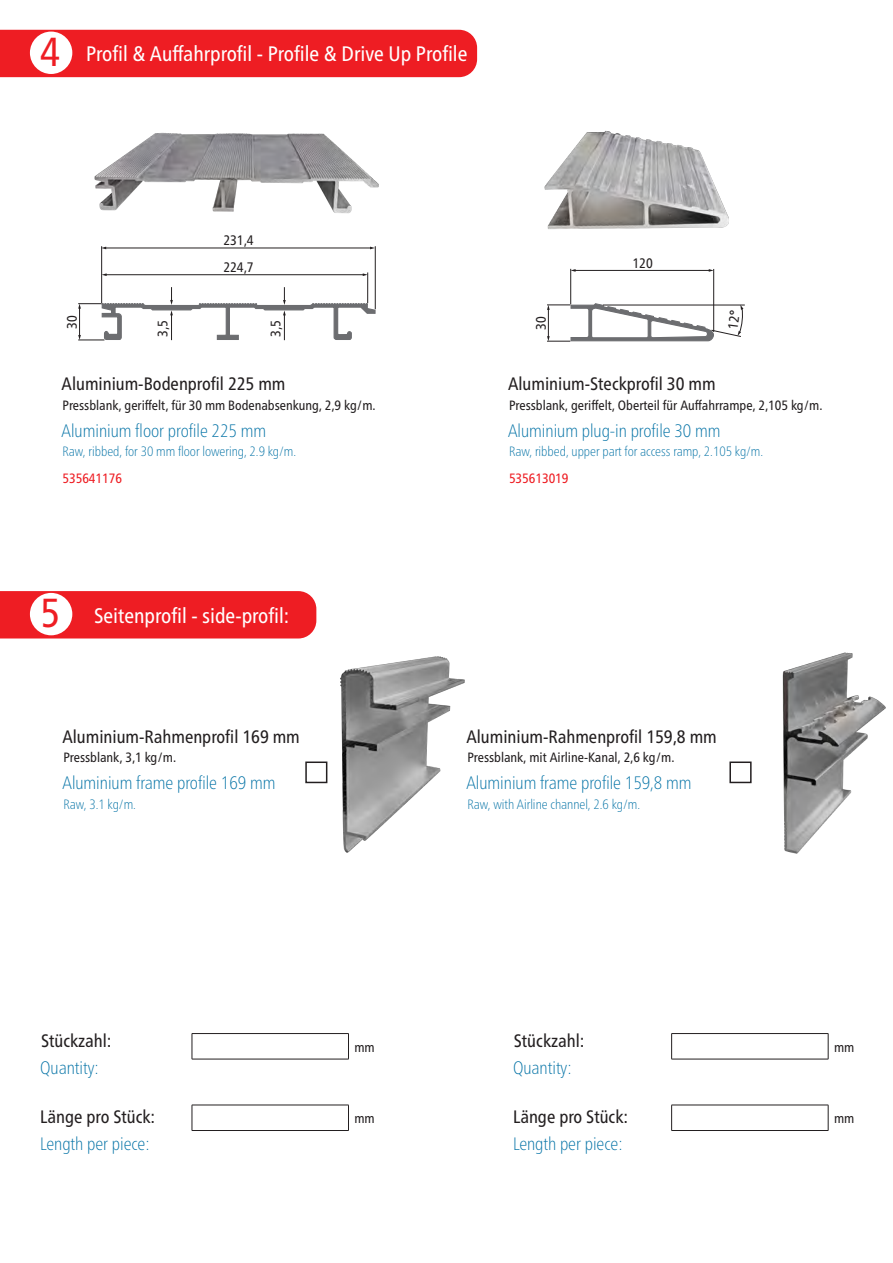
<style>
.page{position:relative;width:893px;height:1263px;background:#fff}
.page>*{position:absolute;margin:0;border:0;box-sizing:border-box;transform-origin:0 0}
.t1{font:condensed 40.5px "Frutiger Neue LTW1 G";color:#ee1d23}
.t2{font:condensed 21px "Frutiger Neue LTW1 G";color:#fff}
.Produkt_Details{font:condensed 18px "Frutiger Neue LTW1 G";color:#231f20}
.t3{font:100 condensed 18px "Frutiger Neue LTW1 G";color:#0071a5}
.t4{font:condensed 13.8px/26.7px "Frutiger Neue LTW1 G";color:#231f20}
.Produkt_Details-2{font:condensed 13.5px "Frutiger Neue LTW1 G";color:#231f20}
.Produkt_Details-3{font:100 condensed 13.5px "Frutiger Neue LTW1 G";color:#0071a5}
.Produkt_Details-4{font:condensed 13.5px "Frutiger Neue LTW1 G";color:#ee1d23}
.Produktinfos_Aufzähl{font:condensed 13.5px "Frutiger Neue LTW1 G";color:#231f20}
</style>
<div class="page">
<div style="left:0;top:591px;width:316px;height:47px;background:#ee1d23"></div>
<div style="left:30px;top:593px;width:42px;height:42px;background:#fff;border-radius:50%"></div>
<div style="left:0;top:30px;width:477px;height:47px;background:#ee1d23"></div>
<div style="left:30px;top:32px;width:42px;height:42px;background:#fff;border-radius:50%"></div>
<img style="left:782px;top:652px;width:104px;height:202px">
<img style="left:340px;top:656px;width:125px;height:197px">
<div style="left:305px;top:761px;width:22px;height:22px;border:2px solid #231f20"></div>
<div style="left:729px;top:761px;width:23px;height:22px;border:2px solid #231f20"></div>
<hr style="left:375px;top:246px;width:1px;height:63px;background:#231f20">
<hr style="left:101px;top:246px;width:1px;height:57px;background:#231f20">
<hr style="left:105px;top:248px;width:266px;height:1px;background:#231f20">
<hr style="left:367px;top:272px;width:1px;height:31px;background:#231f20">
<hr style="left:106px;top:274px;width:258px;height:1px;background:#231f20">
<svg style="left:102px;top:273px;width:5px;height:3px"></svg>
<svg style="left:363px;top:273px;width:5px;height:3px"></svg>
<svg style="left:78px;top:287px;width:298px;height:54px"></svg>
<hr style="left:603px;top:305px;width:142px;height:1px;background:#231f20">
<hr style="left:713px;top:269px;width:1px;height:63px;background:#231f20">
<hr style="left:570px;top:269px;width:1px;height:35px;background:#231f20">
<hr style="left:575px;top:270px;width:135px;height:1px;background:#231f20">
<svg style="left:571px;top:269px;width:5px;height:3px"></svg>
<img style="left:94px;top:132px;width:285px;height:82px">
<img style="left:544px;top:130px;width:185px;height:99px">
<svg style="left:348px;top:1034px;width:1px;height:25px"></svg>
<hr style="left:192px;top:1033px;width:157px;height:1px;background:#231f20">
<svg style="left:192px;top:1034px;width:1px;height:25px"></svg>
<hr style="left:192px;top:1059px;width:157px;height:1px;background:#231f20">
<svg style="left:828px;top:1034px;width:1px;height:25px"></svg>
<hr style="left:671px;top:1033px;width:157px;height:1px;background:#231f20">
<svg style="left:671px;top:1034px;width:1px;height:25px"></svg>
<hr style="left:671px;top:1059px;width:157px;height:1px;background:#231f20">
<svg style="left:828px;top:1105px;width:1px;height:25px"></svg>
<hr style="left:671px;top:1105px;width:157px;height:1px;background:#231f20">
<svg style="left:671px;top:1105px;width:1px;height:25px"></svg>
<hr style="left:671px;top:1130px;width:157px;height:1px;background:#231f20">
<svg style="left:348px;top:1106px;width:1px;height:24px"></svg>
<hr style="left:192px;top:1105px;width:157px;height:1px;background:#231f20">
<svg style="left:192px;top:1105px;width:1px;height:25px"></svg>
<hr style="left:192px;top:1130px;width:157px;height:1px;background:#231f20">
<svg style="left:547px;top:304px;width:196px;height:38px"></svg>
<p class="t1" style="left:40px;top:28px;width:21px">4</p>
<p class="t2" style="left:86px;top:41px;width:383px">Profil &amp; Auffahrprofil - Profile &amp; Drive Up Profile</p>
<p class="t4" style="left:59px;top:329px;width:15px;rotate:-90deg">30</p>
<p class="t4" style="left:223px;top:227px;width:32px">231,4<br>224,7</p>
<p class="t4" style="left:149px;top:337px;width:18px;rotate:-90deg">3,5</p>
<p class="t4" style="left:262px;top:337px;width:18px;rotate:-90deg">3,5</p>
<p class="t4" style="left:528px;top:330px;width:15px;rotate:-90deg">30</p>
<p class="t4" style="left:632px;top:249px;width:22px">120</p>
<p class="Produkt_Details" style="left:62px;top:373px;width:225px">Aluminium-Bodenprofil 225 mm</p>
<p class="Produkt_Details-2" style="left:63px;top:397px;width:315px">Pressblank, geriffelt, für 30 mm Bodenabsenkung, 2,9 kg/m.</p>
<p class="t3" style="left:62px;top:420px;width:206px">Aluminium floor profile 225 mm</p>
<p class="Produkt_Details-3" style="left:63px;top:443px;width:235px">Raw, ribbed, for 30 mm floor lowering, 2.9 kg/m.</p>
<p class="Produkt_Details-4" style="left:63px;top:470px;width:61px">535641176</p>
<p class="t1" style="left:40px;top:589px;width:21px">5</p>
<p class="t2" style="left:94px;top:603px;width:197px">Seitenprofil - side-profil:</p>
<p class="Produkt_Details" style="left:63px;top:726px;width:239px">Aluminium-Rahmenprofil 169 mm</p>
<p class="Produkt_Details-2" style="left:63px;top:750px;width:114px">Pressblank, 3,1 kg/m.</p>
<p class="t3" style="left:63px;top:772px;width:214px">Aluminium frame profile 169 mm</p>
<p class="Produkt_Details-3" style="left:63px;top:796px;width:74px">Raw, 3.1 kg/m.</p>
<p class="Produkt_Details" style="left:508px;top:373px;width:209px">Aluminium-Steckprofil 30 mm</p>
<p class="Produkt_Details-2" style="left:509px;top:397px;width:315px">Pressblank, geriffelt, Oberteil für Auffahrrampe, 2,105 kg/m.</p>
<p class="t3" style="left:508px;top:420px;width:214px">Aluminium plug-in profile 30 mm</p>
<p class="Produkt_Details-3" style="left:509px;top:443px;width:256px">Raw, ribbed, upper part for access ramp, 2.105 kg/m.</p>
<p class="Produkt_Details-4" style="left:509px;top:470px;width:61px">535613019</p>
<p class="Produkt_Details" style="left:466px;top:726px;width:252px">Aluminium-Rahmenprofil 159,8 mm</p>
<p class="Produkt_Details-2" style="left:467px;top:750px;width:209px">Pressblank, mit Airline-Kanal, 2,6 kg/m.</p>
<p class="t3" style="left:466px;top:772px;width:226px">Aluminium frame profile 159,8 mm</p>
<p class="Produkt_Details-3" style="left:467px;top:796px;width:174px">Raw, with Airline channel, 2.6 kg/m.</p>
<p class="Produkt_Details" style="left:41px;top:1030px;width:72px">Stückzahl:</p>
<p class="t3" style="left:40px;top:1057px;width:60px">Quantity:</p>
<p class="Produkt_Details" style="left:40px;top:1106px;width:117px">Länge pro Stück:</p>
<p class="t3" style="left:40px;top:1133px;width:111px">Length per piece:</p>
<p class="Produkt_Details" style="left:514px;top:1030px;width:72px">Stückzahl:</p>
<p class="t3" style="left:513px;top:1057px;width:60px">Quantity:</p>
<p class="Produkt_Details" style="left:513px;top:1106px;width:117px">Länge pro Stück:</p>
<p class="t3" style="left:513px;top:1133px;width:111px">Length per piece:</p>
<p class="Produktinfos_Aufzähl" style="left:354px;top:1039px;width:22px">mm</p>
<p class="Produktinfos_Aufzähl" style="left:834px;top:1039px;width:22px">mm</p>
<p class="Produktinfos_Aufzähl" style="left:354px;top:1110px;width:22px">mm</p>
<p class="Produktinfos_Aufzähl" style="left:834px;top:1110px;width:22px">mm</p>
</div>
